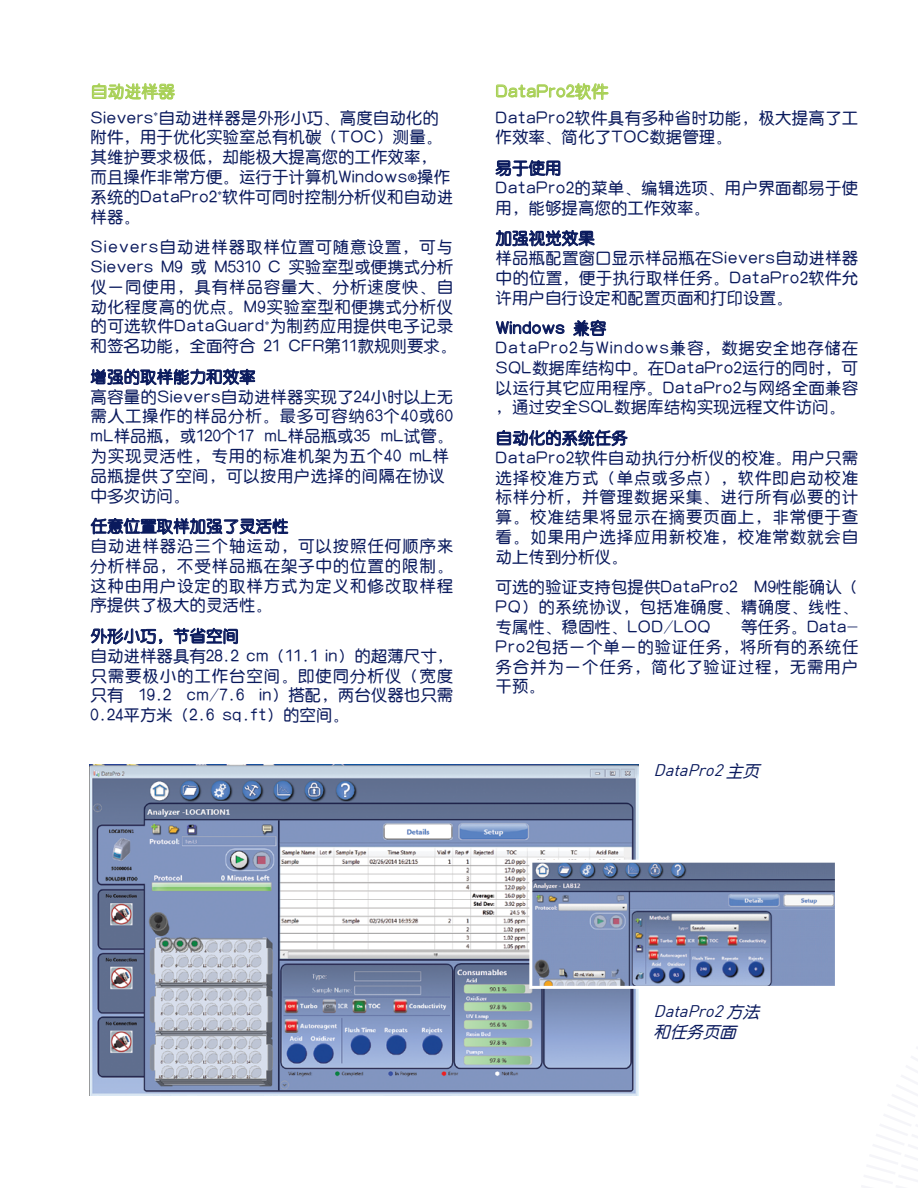
<style>
.page{position:relative;width:918px;height:1188px;background:#fff}
.page>*{position:absolute;margin:0;border:0;box-sizing:border-box;transform-origin:0 0}
.t1{font:16.8px "H Ye 3 gj";color:#a8d056}
.t2{font:16.5px/19.8px "H Ye 3 gj";letter-spacing:.01em;color:#0a1a5d}
.t3{font:16.5px/19.8px "H Ye 3 gj";letter-spacing:.05em;color:#0a1a5d}
.t4{font:italic 16.5px "DIN Pro";color:#0a1a5d}
.t5{font:italic 16.5px "H Ye 3 gj";color:#0a1a5d}
.s1{font-family:"DIN Pro";font-weight:700;font-size:12px}
.s2{font-family:"H Ye 3 gj"}
</style>
<div class="page">
<img style="left:89px;top:765px;width:550px;height:330px">
<svg style="left:92px;top:83px;width:83px;height:17px"></svg>
<svg style="left:91px;top:368px;width:164px;height:18px"></svg>
<svg style="left:91px;top:517px;width:197px;height:18px"></svg>
<svg style="left:91px;top:628px;width:71px;height:17px"></svg>
<svg style="left:173px;top:628px;width:65px;height:16px"></svg>
<svg style="left:496px;top:83px;width:113px;height:17px"></svg>
<svg style="left:496px;top:160px;width:64px;height:17px"></svg>
<svg style="left:496px;top:230px;width:99px;height:17px"></svg>
<svg style="left:496px;top:321px;width:69px;height:13px"></svg>
<svg style="left:573px;top:319px;width:33px;height:17px"></svg>
<svg style="left:497px;top:429px;width:131px;height:18px"></svg>
<svg style="left:529px;top:860px;width:306px;height:129px;background:#8795b5"></svg>
<p class="t1" style="left:91px;top:83px;width:86px">自动进样器</p>
<p class="t2" style="left:91px;top:108px;width:364px">Sievers<sup>*</sup>自动进样器是外形小巧、高度自动化的附件，用于优化实验室总有机碳（TOC）测量。其维护要求极低，却能极大提高您的工作效率，而且操作非常方便。运行于计算机Windows<span class="s1">®</span>操作系统的DataPro2<sup>*</sup>软件可同时控制分析仪和自动进样器。</p>
<p class="t2" style="left:91px;top:237px;width:367px">Sievers自动进样器取样位置可随意设置，可与<br>Sievers M9 或 M5310 C 实验室型或便携式分析仪一同使用，具有样品容量大、分析速度快、自动化程度高的优点。M9实验室型和便携式分析仪的可选软件DataGuard<sup>*</sup>为制药应用提供电子记录和签名功能，全面符合 21 CFR第11款规则要求。</p>
<p class="t2" style="left:91px;top:367px;width:364px">增强的取样能力和效率<br>高容量的Sievers自动进样器实现了24小时以上无需人工操作的样品分析。最多可容纳63个40或60 mL样品瓶，或120个17 mL样品瓶或35 mL试管。为实现灵活性，专用的标准机架为五个40 mL样品瓶提供了空间，可以按用户选择的间隔在协议中多次访问。</p>
<p class="t3" style="left:91px;top:516px;width:364px">任意位置取样加强了灵活性<br>自动进样器沿三个轴运动，可以按照任何顺序来分析样品，不受样品瓶在架子中的位置的限制。这种由用户设定的取样方式为定义和修改取样程序提供了极大的灵活性。</p>
<p class="t2" style="left:91px;top:626px;width:364px">外形小巧，节省空间<br>自动进样器具有28.2 cm（11.1 in）的超薄尺寸，只需要极小的工作台空间。即使同分析仪（宽度只有 19.2 cm/7.6 in）搭配，两台仪器也只需<br>0.24平方米（2.6 sq.ft）的空间。</p>
<p class="t1" style="left:496px;top:83px;width:114px">DataPro2软件</p>
<p class="t2" style="left:496px;top:108px;width:364px">DataPro2软件具有多种省时功能，极大提高了工作效率、简化了TOC数据管理。</p>
<p class="t2" style="left:496px;top:158px;width:364px">易于使用<br>DataPro2的菜单、编辑选项、用户界面都易于使用，能够提高您的工作效率。</p>
<p class="t2" style="left:496px;top:228px;width:364px">加强视觉效果<br>样品瓶配置窗口显示样品瓶在Sievers自动进样器中的位置，便于执行取样任务。DataPro2软件允许用户自行设定和配置页面和打印设置。</p>
<p class="t2" style="left:496px;top:318px;width:364px">Windows 兼容<br>DataPro2与Windows兼容，数据安全地存储在<br>SQL数据库结构中。在DataPro2运行的同时，可以运行其它应用程序。DataPro2与网络全面兼容，通过安全SQL数据库结构实现远程文件访问。</p>
<p class="t3" style="left:496px;top:428px;width:364px">自动化的系统任务<br>DataPro2软件自动执行分析仪的校准。用户只需选择校准方式（单点或多点），软件即启动校准标样分析，并管理数据采集、进行所有必要的计算。校准结果将显示在摘要页面上，非常便于查看。如果用户选择应用新校准，校准常数就会自动上传到分析仪。</p>
<p class="t2" style="left:496px;top:578px;width:364px;text-align:justify">可选的验证支持包提供DataPro2 M9性能确认（PQ）的系统协议，包括准确度、精确度、线性、专属性、稳固性、LOD/LOQ</p>
<p class="t2" style="left:496px;top:617px;width:364px;text-align:justify;text-indent:245px">等任务。Data-Pro2包括一个单一的验证任务，将所有的系统任务合并为一个任务，简化了验证过程，无需用户干预。</p>
<p class="t4" style="left:654px;top:757px;width:112px">DataPro2<span class="s2">主页</span></p>
<p class="t4" style="left:654px;top:998px;width:112px">DataPro2<span class="s2">方法</span></p>
<p class="t5" style="left:654px;top:1023px;width:88px">和任务页面</p>
</div>
